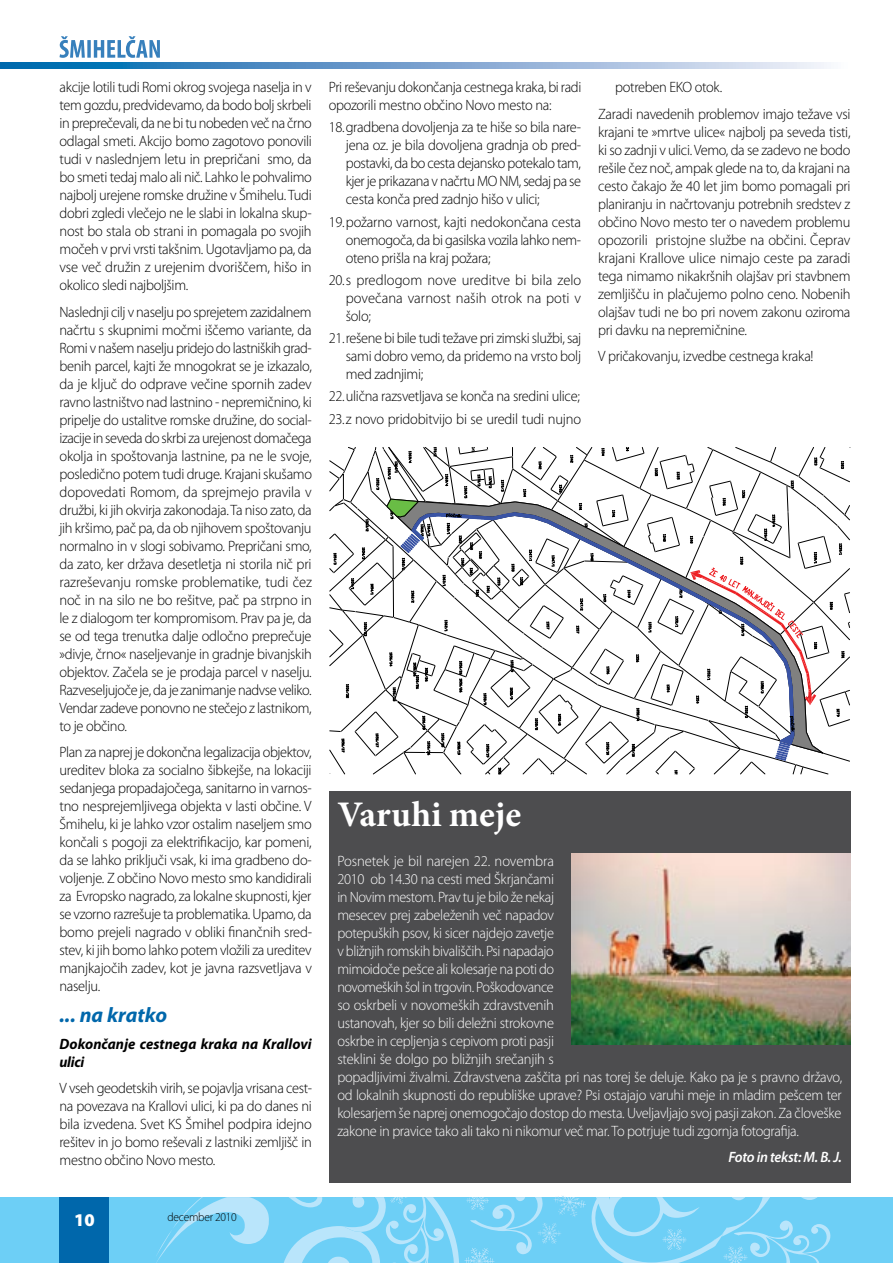
<style>
.page{position:relative;width:893px;height:1263px;background:#fff}
.page>*{position:absolute;margin:0;border:0;box-sizing:border-box;transform-origin:0 0}
.t1{font:700 36px "Minion Pro";color:#fff}
.t2{font:italic 700 21px "Myriad Pro";color:#0067ab}
.t3{font:900 18px "Myriad Pro";color:#fff}
.t4{font:300 15px/18px "Myriad Pro";letter-spacing:-.02em;color:#000;text-align:justify;scale:.96 1}
.t5{font:300 15px/18px "Myriad Pro";letter-spacing:-.02em;color:#fff}
.t6{font:italic 700 15px/18px "Myriad Pro";letter-spacing:.005em;color:#000}
.t7{font:italic 600 15px "Myriad Pro";letter-spacing:-.02em;color:#fff;scale:.96 1}
.t8{font:300 12px "Myriad Pro";letter-spacing:-.02em;color:#000;scale:.96 1}
</style>
<div class="page">
<div style="left:0;top:1197px;width:893px;height:66px;background:#6dcff6"></div>
<div style="left:59px;top:1197px;width:50px;height:66px;background:#0067ab"></div>
<svg style="left:60px;top:36px;width:100px;height:22px"></svg>
<svg style="left:0;top:63px;width:827px;height:5px;background:#73a4cf"></svg>
<svg style="left:156px;top:1182px;width:675px;height:81px"></svg>
<div style="left:329px;top:791px;width:521px;height:391px;background:#4d4d4f"></div>
<svg style="left:329px;top:447px;width:521px;height:328px"></svg>
<img style="left:571px;top:853px;width:279px;height:191px">
<img style="left:553px;top:1195px;width:15px;height:17px">
<p class="t4" style="left:60px;top:78px;width:264px">akcije lotili tudi Romi okrog svojega naselja in v tem gozdu, predvidevamo, da bodo bolj skrbeli in preprečevali, da ne bi tu nobeden več na črno odlagal smeti. Akcijo bomo zagotovo ponovili tudi v naslednjem letu in prepričani smo, da bo smeti tedaj malo ali nič. Lahko le pohvalimo najbolj urejene romske družine v Šmihelu. Tudi dobri zgledi vlečejo ne le slabi in lokalna skup&shy;nost bo stala ob strani in pomagala po svojih močeh v prvi vrsti takšnim. Ugotavljamo pa, da vse več družin z urejenim dvoriščem, hišo in okolico sledi najboljšim.</p>
<p class="t4" style="left:60px;top:303px;width:265px">Naslednji cilj v naselju po sprejetem zazidalnem načrtu s skupnimi močmi iščemo variante, da Romi v našem naselju pridejo do lastniških grad&shy;benih parcel, kajti že mnogokrat se je izkazalo, da je ključ do odprave večine spornih zadev ravno lastništvo nad lastnino - nepremičnino, ki pripelje do ustalitve romske družine, do social&shy;izacije in seveda do skrbi za urejenost domačega okolja in spoštovanja lastnine, pa ne le svoje, posledično potem tudi druge. Krajani skušamo dopovedati Romom, da sprejmejo pravila v družbi, ki jih okvirja zakonodaja. Ta niso zato, da jih kršimo, pač pa, da ob njihovem spoštovanju normalno in v slogi sobivamo. Prepričani smo, da zato, ker država desetletja ni storila nič pri razreševanju romske problematike, tudi čez noč in na silo ne bo rešitve, pač pa strpno in le z dialogom ter kompromisom. Prav pa je, da se od tega trenutka dalje odločno preprečuje »divje, črno« naseljevanje in gradnje bivanjskih objektov. Začela se je prodaja parcel v naselju.<br>Razveseljujoče je, da je zanimanje nadvse veliko.<br>Vendar zadeve ponovno ne stečejo z lastnikom, to je občino.</p>
<p class="t4" style="left:60px;top:743px;width:264px">Plan za naprej je dokončna legalizacija objektov, ureditev bloka za socialno šibkejše, na lokaciji sedanjega propadajočega, sanitarno in varnos&shy;tno nesprejemljivega objekta v lasti občine. V Šmihelu, ki je lahko vzor ostalim naseljem smo končali s pogoji za elektrifikacijo, kar pomeni, da se lahko priključi vsak, ki ima gradbeno do&shy;voljenje. Z občino Novo mesto smo kandidirali za Evropsko nagrado, za lokalne skupnosti, kjer se vzorno razrešuje ta problematika. Upamo, da bomo prejeli nagrado v obliki finančnih sred&shy;stev, ki jih bomo lahko potem vložili za ureditev manjkajočih zadev, kot je javna razsvetljava v naselju.</p>
<h2 class="t2" style="left:60px;top:1001px;width:109px">... na kratko</h2>
<p class="t6" style="left:60px;top:1034px;width:254px">Dokončanje cestnega kraka na Krallovi ulici</p>
<p class="t4" style="left:60px;top:1079px;width:265px">V vseh geodetskih virih, se pojavlja vrisana cest&shy;na povezava na Krallovi ulici, ki pa do danes ni bila izvedena. Svet KS Šmihel podpira idejno rešitev in jo bomo reševali z lastniki zemljišč in mestno občino Novo mesto.</p>
<p class="t4" style="left:329px;top:78px;width:265px">Pri reševanju dokončanja cestnega kraka, bi radi opozorili mestno občino Novo mesto na:</p>
<p class="t4" style="left:346px;top:119px;width:247px;text-indent:-17px">18. gradbena dovoljenja za te hiše so bila nare&shy;jena oz. je bila dovoljena gradnja ob pred&shy;postavki, da bo cesta dejansko potekalo tam, kjer je prikazana v načrtu MO NM, sedaj pa se cesta konča pred zadnjo hišo v ulici;</p>
<p class="t4" style="left:346px;top:213px;width:247px;text-indent:-17px">19. požarno varnost, kajti nedokončana cesta onemogoča, da bi gasilska vozila lahko nem&shy;oteno prišla na kraj požara;</p>
<p class="t4" style="left:346px;top:271px;width:247px;text-indent:-17px">20. s predlogom nove ureditve bi bila zelo povečana varnost naših otrok na poti v šolo;</p>
<p class="t4" style="left:346px;top:329px;width:247px;text-indent:-17px">21. rešene bi bile tudi težave pri zimski službi, saj sami dobro vemo, da pridemo na vrsto bolj med zadnjimi;</p>
<p class="t4" style="left:329px;top:388px;width:263px">22. ulična razsvetljava se konča na sredini ulice;</p>
<p class="t4" style="left:329px;top:410px;width:264px">23. z novo pridobitvijo bi se uredil tudi nujno</p>
<p class="t4" style="left:598px;top:74px;width:264px;line-height:26.5px;text-indent:17px">potreben EKO otok.<br>Zaradi navedenih problemov imajo težave vsi</p>
<p class="t4" style="left:598px;top:123px;width:264px">krajani te »mrtve ulice« najbolj pa seveda tisti, ki so zadnji v ulici. Vemo, da se zadevo ne bodo rešile čez noč, ampak glede na to, da krajani na cesto čakajo že 40 let jim bomo pomagali pri planiranju in načrtovanju potrebnih sredstev z občino Novo mesto ter o navedem problemu opozorili pristojne službe na občini. Čeprav krajani Krallove ulice nimajo ceste pa zaradi tega nimamo nikakršnih olajšav pri stavbnem zemljišču in plačujemo polno ceno. Nobenih olajšav tudi ne bo pri novem zakonu oziroma pri davku na nepremičnine.</p>
<p class="t4" style="left:598px;top:347px;width:226px">V pričakovanju, izvedbe cestnega kraka!</p>
<h1 class="t1" style="left:337px;top:789px;width:185px">Varuhi meje</h1>
<p class="t5" style="left:337px;top:852px;width:506px">Posnetek je bil narejen 22. novembra<br>2010 ob 14.30 na cesti med Škrjančami<br>in Novim mestom. Prav tu je bilo že nekaj<br>mesecev prej zabeleženih več napadov<br>potepuških psov, ki sicer najdejo zavetje<br>v bližnjih romskih bivališčih. Psi napadajo<br>mimoidoče pešce ali kolesarje na poti do<br>novomeških šol in trgovin. Poškodovance<br>so oskrbeli v novomeških zdravstvenih<br>ustanovah, kjer so bili deležni strokovne<br>oskrbe in cepljenja s cepivom proti pasji<br>steklini še dolgo po bližnjih srečanjih s<br>popadljivimi živalmi. Zdravstvena zaščita pri nas torej še deluje. Kako pa je s pravno državo, od lokalnih skupnosti do republiške uprave? Psi ostajajo varuhi meje in mladim pešcem ter kolesarjem še naprej onemogočajo dostop do mesta. Uveljavljajo svoj pasji zakon. Za človeške zakone in pravice tako ali tako ni nikomur več mar. To potrjuje tudi zgornja fotografija.</p>
<p class="t7" style="left:728px;top:1148px;width:120px">Foto in tekst: M. B. J.</p>
<p class="t3" style="left:74px;top:1209px;width:22px">10</p>
<p class="t8" style="left:167px;top:1210px;width:74px">december 2010</p>
</div>
